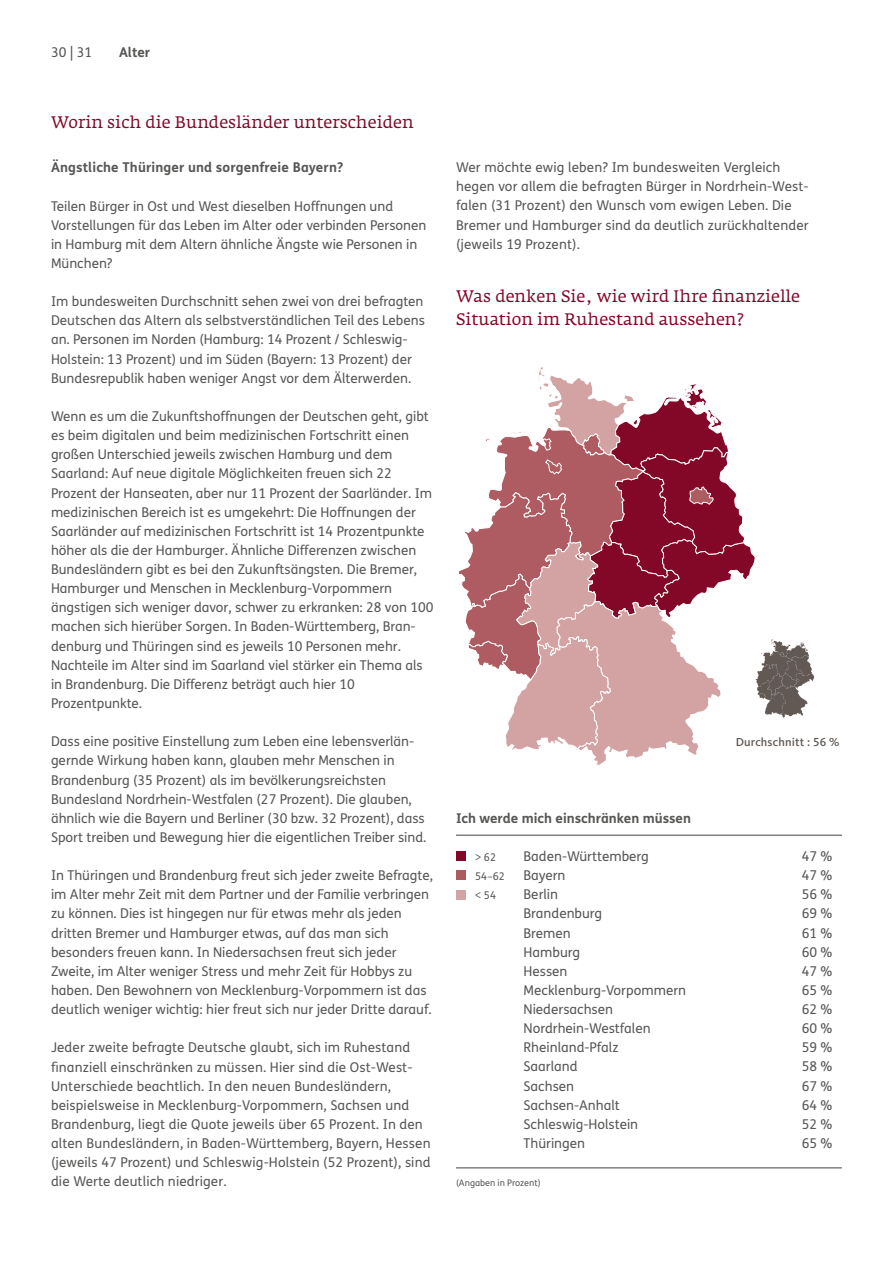
<style>
.page{position:relative;width:893px;height:1263px;background:#fff}
.page>*{position:absolute;margin:0;border:0;box-sizing:border-box;transform-origin:0 0}
.t1{font:16.5px/23px "Fedra Serif A Pro";color:#830828}
.t2{font:13.5px/19.2px "FS Me";color:#575756}
.t3{font:700 13.5px "FS Me";color:#575756}
.t4{font:500 12px "Kievit Pro";letter-spacing:.015em;color:#625954}
.t5{font:10.65px/19.2px "FS Me";color:#575756}
.t6{font:9px "FS Me";color:#575756}
</style>
<div class="page">
<svg style="left:458px;top:366px;width:356px;height:399px"></svg>
<hr style="left:456px;top:835px;width:386px;height:1px;background:#575756">
<hr style="left:456px;top:1167px;width:386px;height:1px;background:#575756">
<div style="left:456px;top:890px;width:10px;height:9px;background:#d4a3a3"></div>
<div style="left:456px;top:871px;width:10px;height:9px;background:#ad5a60"></div>
<div style="left:456px;top:851px;width:10px;height:10px;background:#830828"></div>
<p class="t2" style="left:51px;top:43px;width:43px">30 | 31</p>
<p class="t3" style="left:119px;top:42px;width:33px">Alter</p>
<p class="t1" style="left:51px;top:110px;width:364px">Worin sich die Bundesländer unterscheiden</p>
<p class="t3" style="left:51px;top:157px;width:294px">Ängstliche Thüringer und sorgenfreie Bayern?</p>
<p class="t2" style="left:51px;top:196px;width:377px">Teilen Bürger in Ost und West dieselben Hoffnungen und Vorstellungen für das Leben im Alter oder verbinden Personen in Hamburg mit dem Altern ähnliche Ängste wie Personen in München?</p>
<p class="t2" style="left:51px;top:292px;width:375px">Im bundesweiten Durchschnitt sehen zwei von drei befragten Deutschen das Altern als selbstverständlichen Teil des Lebens an. Personen im Norden (Hamburg: 14 Prozent / Schleswig-Holstein: 13 Prozent) und im Süden (Bayern: 13 Prozent) der Bundesrepublik haben weniger Angst vor dem Älterwerden.</p>
<p class="t2" style="left:51px;top:406px;width:384px">Wenn es um die Zukunftshoffnungen der Deutschen geht, gibt es beim digitalen und beim medizinischen Fortschritt einen großen Unterschied jeweils zwischen Hamburg und dem Saarland: Auf neue digitale Möglichkeiten freuen sich 22<br>Prozent der Hanseaten, aber nur 11 Prozent der Saarländer. Im medizinischen Bereich ist es umgekehrt: Die Hoffnungen der Saarländer auf medizinischen Fortschritt ist 14 Prozentpunkte höher als die der Hamburger. Ähnliche Differenzen zwischen Bundesländern gibt es bei den Zukunftsängsten. Die Bremer, Hamburger und Menschen in Mecklenburg-Vorpommern ängstigen sich weniger davor, schwer zu erkranken: 28 von 100 machen sich hierüber Sorgen. In Baden-Württemberg, Bran&shy;denburg und Thüringen sind es jeweils 10 Personen mehr.<br>Nachteile im Alter sind im Saarland viel stärker ein Thema als in Brandenburg. Die Differenz beträgt auch hier 10<br>Prozentpunkte.</p>
<p class="t2" style="left:51px;top:732px;width:377px">Dass eine positive Einstellung zum Leben eine lebensverlän&shy;gernde Wirkung haben kann, glauben mehr Menschen in Brandenburg (35 Prozent) als im bevölkerungsreichsten Bundesland Nordrhein-Westfalen (27 Prozent). Die glauben, ähnlich wie die Bayern und Berliner (30 bzw. 32 Prozent), dass Sport treiben und Bewegung hier die eigentlichen Treiber sind.</p>
<p class="t2" style="left:51px;top:865px;width:383px">In Thüringen und Brandenburg freut sich jeder zweite Befragte, im Alter mehr Zeit mit dem Partner und der Familie verbringen zu können. Dies ist hingegen nur für etwas mehr als jeden dritten Bremer und Hamburger etwas, auf das man sich besonders freuen kann. In Niedersachsen freut sich jeder Zweite, im Alter weniger Stress und mehr Zeit für Hobbys zu haben. Den Bewohnern von Mecklenburg-Vorpommern ist das deutlich weniger wichtig: hier freut sich nur jeder Dritte darauf.</p>
<p class="t2" style="left:51px;top:1038px;width:381px">Jeder zweite befragte Deutsche glaubt, sich im Ruhestand finanziell einschränken zu müssen. Hier sind die Ost-West-Unterschiede beachtlich. In den neuen Bundesländern, beispielsweise in Mecklenburg-Vorpommern, Sachsen und Brandenburg, liegt die Quote jeweils über 65 Prozent. In den alten Bundesländern, in Baden-Württemberg, Bayern, Hessen (jeweils 47 Prozent) und Schleswig-Holstein (52 Prozent), sind die Werte deutlich niedriger.</p>
<p class="t2" style="left:456px;top:158px;width:354px">Wer möchte ewig leben? Im bundesweiten Vergleich hegen vor allem die befragten Bürger in Nordrhein-West&shy;falen (31 Prozent) den Wunsch vom ewigen Leben. Die Bremer und Hamburger sind da deutlich zurückhaltender (jeweils 19 Prozent).</p>
<p class="t1" style="left:456px;top:285px;width:346px">Was denken Sie, wie wird Ihre finanzielle<br>Situation im Ruhestand aussehen?</p>
<p class="t4" style="left:736px;top:735px;width:105px">Durchschnitt : 56 %</p>
<p class="t3" style="left:456px;top:808px;width:236px">Ich werde mich einschränken müssen</p>
<p class="t5" style="left:475px;top:847px;width:31px">&gt; 62<br>54–62 &lt; 54</p>
<p class="t2" style="left:524px;top:846px;width:127px">Baden-Württemberg</p>
<p class="t2" style="left:802px;top:846px;width:32px">47 %</p>
<p class="t2" style="left:524px;top:865px;width:43px">Bayern</p>
<p class="t2" style="left:802px;top:865px;width:32px">47 %</p>
<p class="t2" style="left:524px;top:885px;width:36px">Berlin</p>
<p class="t2" style="left:802px;top:885px;width:32px">56 %</p>
<p class="t2" style="left:524px;top:904px;width:80px">Brandenburg</p>
<p class="t2" style="left:802px;top:904px;width:32px">69 %</p>
<p class="t2" style="left:524px;top:923px;width:49px">Bremen</p>
<p class="t2" style="left:802px;top:923px;width:32px">61 %</p>
<p class="t2" style="left:524px;top:942px;width:58px">Hamburg</p>
<p class="t2" style="left:802px;top:942px;width:32px">60 %</p>
<p class="t2" style="left:524px;top:961px;width:45px">Hessen</p>
<p class="t2" style="left:802px;top:961px;width:32px">47 %</p>
<p class="t2" style="left:524px;top:980px;width:164px">Mecklenburg-Vorpommern</p>
<p class="t2" style="left:802px;top:980px;width:32px">65 %</p>
<p class="t2" style="left:524px;top:999px;width:91px">Niedersachsen</p>
<p class="t2" style="left:802px;top:999px;width:32px">62 %</p>
<p class="t2" style="left:524px;top:1018px;width:129px">Nordrhein-Westfalen</p>
<p class="t2" style="left:802px;top:1018px;width:32px">60 %</p>
<p class="t2" style="left:524px;top:1038px;width:96px">Rheinland-Pfalz</p>
<p class="t2" style="left:802px;top:1038px;width:32px">59 %</p>
<p class="t2" style="left:524px;top:1057px;width:55px">Saarland</p>
<p class="t2" style="left:802px;top:1057px;width:32px">58 %</p>
<p class="t2" style="left:524px;top:1076px;width:52px">Sachsen</p>
<p class="t2" style="left:802px;top:1076px;width:32px">67 %</p>
<p class="t2" style="left:524px;top:1095px;width:98px">Sachsen-Anhalt</p>
<p class="t2" style="left:802px;top:1095px;width:32px">64 %</p>
<p class="t2" style="left:524px;top:1114px;width:116px">Schleswig-Holstein</p>
<p class="t2" style="left:802px;top:1114px;width:32px">52 %</p>
<p class="t2" style="left:524px;top:1133px;width:63px">Thüringen</p>
<p class="t2" style="left:802px;top:1133px;width:32px">65 %</p>
<p class="t6" style="left:456px;top:1177px;width:86px">(Angaben in Prozent)</p>
</div>
